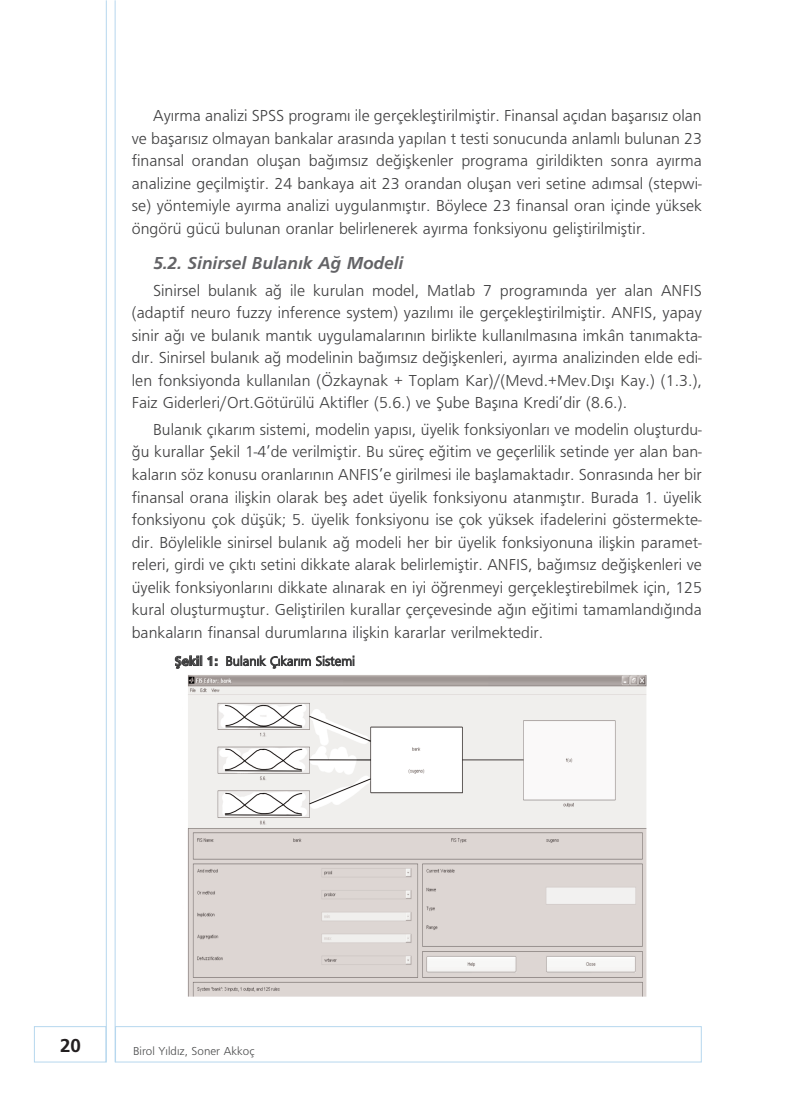
<style>
.page{position:relative;width:808px;height:1106px;background:#fff}
.page>*{position:absolute;margin:0;border:0;box-sizing:border-box;transform-origin:0 0}
.t1{font:700 19.5px "Frugal";color:#231f20}
.t2{font:italic 700 18px "Frugal";color:#636366}
.t3{font:16.5px/22.5px "Frugal";color:#3e3e3f;text-align:justify}
.t4{font:300 13.5px "Frugal Sans";color:#3e3e3f}
.t5{font:12px "Frugal";color:#4b4c4d}
.s1{font-weight:700}
</style>
<div class="page">
<div style="left:34px;top:1026px;width:72px;height:36px;border:1px solid #b6d7ee"></div>
<div style="left:115px;top:1026px;width:587px;height:36px;border:1px solid #b6d7ee"></div>
<hr style="left:106px;top:0;width:1px;height:1062px;background:#b6d7ee">
<hr style="left:115px;top:0;width:1px;height:1062px;background:#b6d7ee">
<img style="left:187px;top:675px;width:460px;height:322px">
<p class="t3" style="left:132px;top:104px;width:572px;text-indent:21px">Ay›rma analizi SPSS program› ile gerçeklefltirilmifltir. Finansal aç›dan baflar›s›z olan ve baflar›s›z olmayan bankalar aras›nda yap›lan t testi sonucunda anlaml› bulunan 23 finansal orandan oluflan ba¤›ms›z de¤iflkenler programa girildikten sonra ay›rma analizine geçilmifltir. 24 bankaya ait 23 orandan oluflan veri setine ad›msal (stepwi&shy;se) yöntemiyle ay›rma analizi uygulanm›flt›r. Böylece 23 finansal oran içinde yüksek öngörü gücü bulunan oranlar belirlenerek ay›rma fonksiyonu gelifltirilmifltir.</p>
<p class="t2" style="left:153px;top:252px;width:252px">5.2. Sinirsel Bulan›k A¤ Modeli</p>
<p class="t3" style="left:132px;top:279px;width:572px;text-indent:21px">Sinirsel bulan›k a¤ ile kurulan model, Matlab 7 program›nda yer alan ANFIS (adaptif neuro fuzzy inference system) yaz›l›m› ile gerçeklefltirilmifltir. ANFIS, yapay sinir a¤› ve bulan›k mant›k uygulamalar›n›n birlikte kullan›lmas›na imkân tan›makta&shy;d›r. Sinirsel bulan›k a¤ modelinin ba¤›ms›z de¤iflkenleri, ay›rma analizinden elde edi&shy;len fonksiyonda kullan›lan (Özkaynak + Toplam Kar)/(Mevd.+Mev.D›fl› Kay.) (1.3.), Faiz Giderleri/Ort.Götürülü Aktifler (5.6.) ve fiube Bafl›na Kredi’dir (8.6.).</p>
<p class="t3" style="left:132px;top:418px;width:572px;text-indent:21px">Bulan›k ç›kar›m sistemi, modelin yap›s›, üyelik fonksiyonlar› ve modelin oluflturdu-¤u kurallar fiekil 1-4’de verilmifltir. Bu süreç e¤itim ve geçerlilik setinde yer alan ban&shy;kalar›n söz konusu oranlar›n›n ANFIS’e girilmesi ile bafllamaktad›r. Sonras›nda her bir finansal orana iliflkin olarak befl adet üyelik fonksiyonu atanm›flt›r. Burada 1. üyelik fonksiyonu çok düflük; 5. üyelik fonksiyonu ise çok yüksek ifadelerini göstermekte&shy;dir. Böylelikle sinirsel bulan›k a¤ modeli her bir üyelik fonksiyonuna iliflkin paramet&shy;releri, girdi ve ç›kt› setini dikkate alarak belirlemifltir. ANFIS, ba¤›ms›z de¤iflkenleri ve üyelik fonksiyonlar›n› dikkate al›narak en iyi ö¤renmeyi gerçeklefltirebilmek için, 125 kural oluflturmufltur. Gelifltirilen kurallar çerçevesinde a¤›n e¤itimi tamamland›¤›nda bankalar›n finansal durumlar›na iliflkin kararlar verilmektedir.</p>
<p class="t4" style="left:175px;top:653px;width:182px"><span class="s1">fiekil 1:</span> Bulan›k Ç›kar›m Sistemi</p>
<p class="t1" style="left:60px;top:1034px;width:22px">20</p>
<p class="t5" style="left:133px;top:1044px;width:123px">Birol Y›ld›z, Soner Akkoç</p>
</div>
